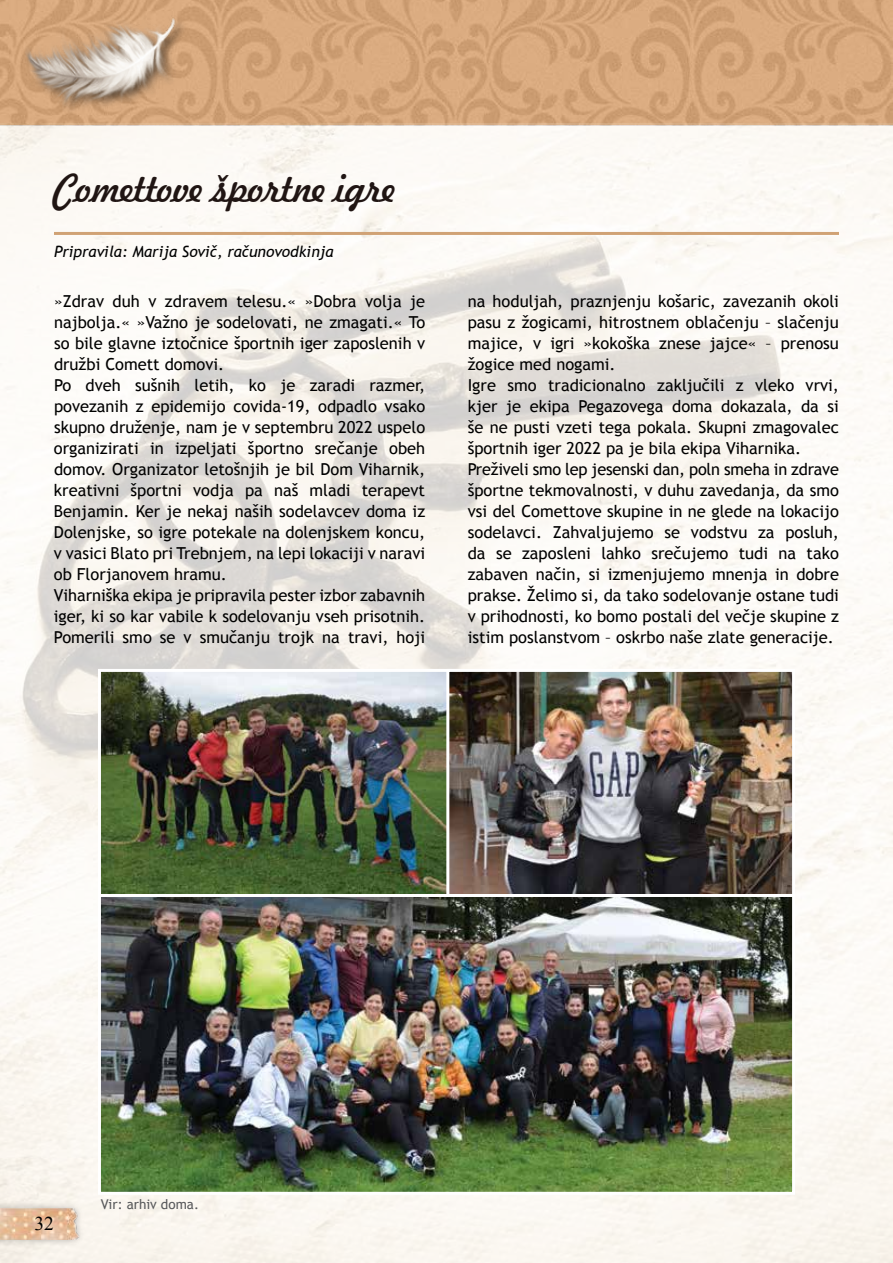
<style>
.page{position:relative;width:893px;height:1263px;background:#fff}
.page>*{position:absolute;margin:0;border:0;box-sizing:border-box;transform-origin:0 0}
.t1{font:37.5px "Freehand 521 BT Regular C";letter-spacing:-.015em;color:#201513}
.t2{font:19.5px "Times New Roman";color:#000}
.t3{font:16.5px/21px "Trebuchet MS";color:#000}
.t4{font:italic 15.45px "Trebuchet MS";color:#000}
.t5{font:13.5px "Trebuchet MS";color:#58595b}
</style>
<div class="page">
<img style="left:0;top:0;width:893px;height:123px">
<img style="left:0;top:123px;width:893px;height:1140px">
<hr style="left:54px;top:232px;width:785px;height:3px;background:#d0a275">
<img style="left:102px;top:897px;width:689px;height:294px">
<div style="left:98px;top:892px;width:697px;height:303px;border:3px solid #fff"></div>
<img style="left:102px;top:673px;width:344px;height:220px">
<div style="left:98px;top:669px;width:366px;height:228px;border:3px solid #fff"></div>
<img style="left:450px;top:673px;width:341px;height:220px">
<div style="left:446px;top:669px;width:349px;height:228px;border:3px solid #fff"></div>
<div style="left:24px;top:15px;width:162px;height:108px;background:#000;opacity:.53"></div>
<img style="left:21px;top:0;width:159px;height:146px">
<div style="left:0;top:1201px;width:86px;height:46px;background:#000;opacity:.3"></div>
<img style="left:0;top:1209px;width:83px;height:30px">
<h1 class="t1" style="left:54px;top:163px;width:343px">Comettove športne igre</h1>
<p class="t4" style="left:54px;top:242px;width:281px">Pripravila: Marija Sovič, računovodkinja</p>
<p class="t3" style="left:54px;top:291px;width:373px">»Zdrav duh v zdravem telesu.« »Dobra volja je najbolja.« »Važno je sodelovati, ne zmagati.« To so bile glavne iztočnice športnih iger zaposlenih v družbi Comett domovi.<br>Po dveh sušnih letih, ko je zaradi razmer, povezanih z epidemijo covida-19, odpadlo vsako skupno druženje, nam je v septembru 2022 uspelo organizirati in izpeljati športno srečanje obeh domov. Organizator letošnjih je bil Dom Viharnik, kreativni športni vodja pa naš mladi terapevt Benjamin. Ker je nekaj naših sodelavcev doma iz Dolenjske, so igre potekale na dolenjskem koncu, v vasici Blato pri Trebnjem, na lepi lokaciji v naravi ob Florjanovem hramu.<br>Viharniška ekipa je pripravila pester izbor zabavnih iger, ki so kar vabile k sodelovanju vseh prisotnih.<br>Pomerili smo se v smučanju trojk na travi, hoji</p>
<p class="t3" style="left:468px;top:291px;width:373px">na hoduljah, praznjenju košaric, zavezanih okoli pasu z žogicami, hitrostnem oblačenju – slačenju majice, v igri »kokoška znese jajce« – prenosu žogice med nogami.<br>Igre smo tradicionalno zaključili z vleko vrvi, kjer je ekipa Pegazovega doma dokazala, da si še ne pusti vzeti tega pokala. Skupni zmagovalec športnih iger 2022 pa je bila ekipa Viharnika.<br>Preživeli smo lep jesenski dan, poln smeha in zdrave športne tekmovalnosti, v duhu zavedanja, da smo vsi del Comettove skupine in ne glede na lokacijo sodelavci. Zahvaljujemo se vodstvu za posluh, da se zaposleni lahko srečujemo tudi na tako zabaven način, si izmenjujemo mnenja in dobre prakse. Želimo si, da tako sodelovanje ostane tudi v prihodnosti, ko bomo postali del večje skupine z istim poslanstvom – oskrbo naše zlate generacije.</p>
<p class="t2" style="left:35px;top:1210px;width:21px">32</p>
<p class="t5" style="left:101px;top:1196px;width:100px">Vir: arhiv doma.</p>
</div>
